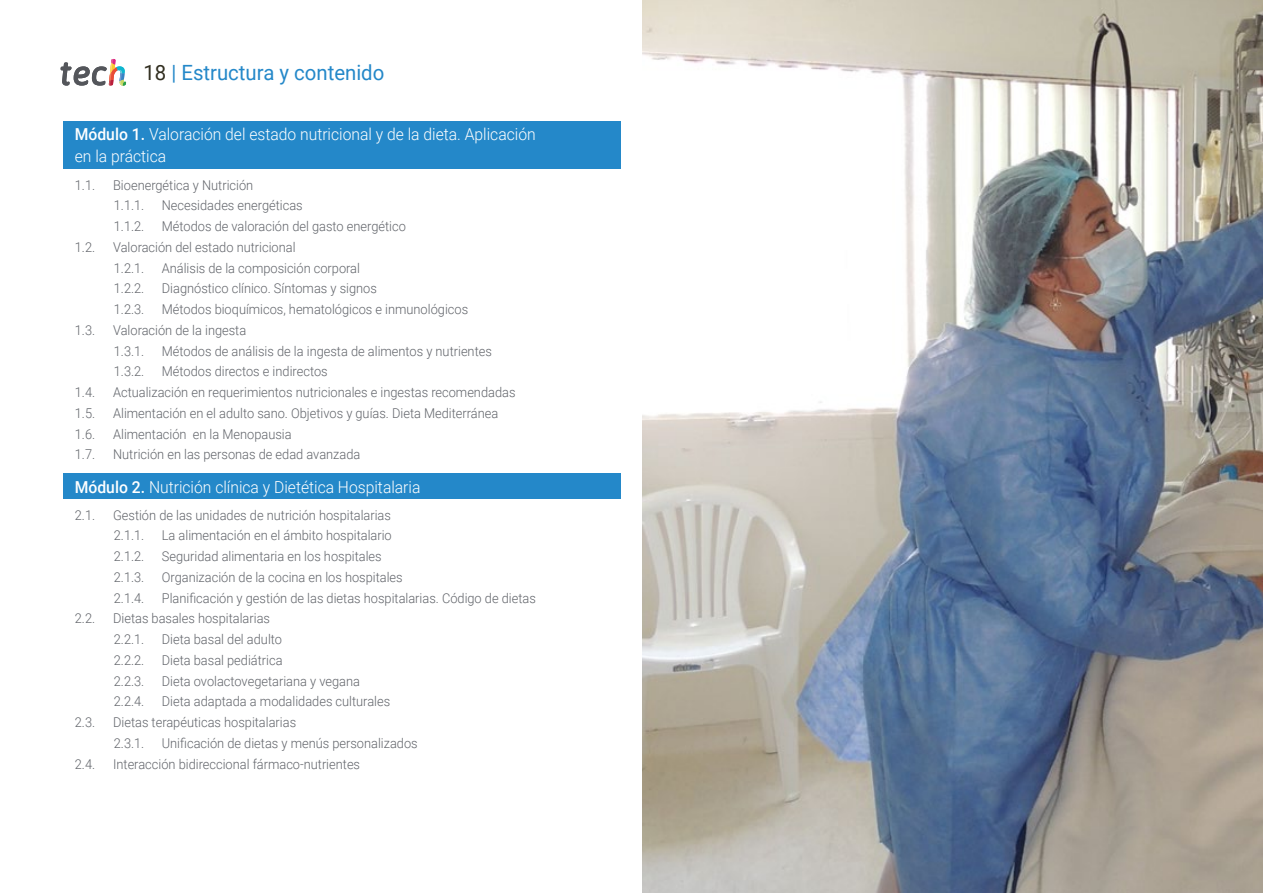
<style>
.page{position:relative;width:1263px;height:893px;background:#fff}
.page>*{position:absolute;margin:0;border:0;box-sizing:border-box;transform-origin:0 0}
.t1{font:21px "Roboto";color:#2488c9}
.t2{font:300 16.5px/22.5px "Roboto";color:#fff;scale:.95 1}
.t3{font:300 13.5px/20.7px "Roboto";color:#61646a;scale:.95 1}
.s1{color:#312e20}
.s2{font-weight:500}
</style>
<div class="page">
<div style="left:64px;top:121px;width:557px;height:48px;background:#2488c9"></div>
<div style="left:64px;top:474px;width:557px;height:25px;background:#2488c9"></div>
<img style="left:642px;top:0;width:621px;height:893px">
<svg style="left:61px;top:59px;width:65px;height:27px"></svg>
<h1 class="t1" style="left:144px;top:57px;width:242px"><span class="s1">18</span> | Estructura y contenido</h1>
<p class="t2" style="left:75px;top:122px;width:487px"><span class="s2">Módulo 1.</span> Valoración del estado nutricional y de la dieta. Aplicación en la práctica</p>
<p class="t3" style="left:75px;top:174px;width:23px">1.1.</p>
<p class="t3" style="left:113px;top:174px;width:149px">Bioenergética y Nutrición<br>1.1.1.</p>
<p class="t3" style="left:162px;top:195px;width:150px">Necesidades energéticas</p>
<p class="t3" style="left:114px;top:215px;width:34px">1.1.2.</p>
<p class="t3" style="left:162px;top:215px;width:258px">Métodos de valoración del gasto energético</p>
<p class="t3" style="left:75px;top:236px;width:23px">1.2.</p>
<p class="t3" style="left:113px;top:236px;width:194px">Valoración del estado nutricional<br>1.2.1.</p>
<p class="t3" style="left:162px;top:257px;width:210px">Análisis de la composición corporal</p>
<p class="t3" style="left:114px;top:278px;width:34px">1.2.2.</p>
<p class="t3" style="left:162px;top:278px;width:228px">Diagnóstico clínico. Síntomas y signos</p>
<p class="t3" style="left:114px;top:298px;width:34px">1.2.3.</p>
<p class="t3" style="left:162px;top:298px;width:324px">Métodos bioquímicos, hematológicos e inmunológicos</p>
<p class="t3" style="left:75px;top:319px;width:23px">1.3.</p>
<p class="t3" style="left:113px;top:319px;width:142px">Valoración de la ingesta<br>1.3.1.</p>
<p class="t3" style="left:162px;top:340px;width:349px">Métodos de análisis de la ingesta de alimentos y nutrientes</p>
<p class="t3" style="left:114px;top:361px;width:34px">1.3.2.</p>
<p class="t3" style="left:162px;top:361px;width:176px">Métodos directos e indirectos</p>
<p class="t3" style="left:75px;top:381px;width:23px">1.4.</p>
<p class="t3" style="left:113px;top:381px;width:425px">Actualización en requerimientos nutricionales e ingestas recomendadas</p>
<p class="t3" style="left:75px;top:402px;width:23px">1.5.</p>
<p class="t3" style="left:113px;top:402px;width:407px">Alimentación en el adulto sano. Objetivos y guías. Dieta Mediterránea</p>
<p class="t3" style="left:75px;top:423px;width:23px">1.6.</p>
<p class="t3" style="left:113px;top:423px;width:189px">Alimentación en la Menopausia</p>
<p class="t3" style="left:75px;top:444px;width:23px">1.7.</p>
<p class="t3" style="left:113px;top:444px;width:262px">Nutrición en las personas de edad avanzada</p>
<p class="t2" style="left:75px;top:475px;width:365px"><span class="s2">Módulo 2.</span> Nutrición clínica y Dietética Hospitalaria</p>
<p class="t3" style="left:75px;top:504px;width:23px">2.1.</p>
<p class="t3" style="left:113px;top:504px;width:294px">Gestión de las unidades de nutrición hospitalarias<br>2.1.1.</p>
<p class="t3" style="left:162px;top:525px;width:244px">La alimentación en el ámbito hospitalario</p>
<p class="t3" style="left:114px;top:545px;width:34px">2.1.2.</p>
<p class="t3" style="left:162px;top:545px;width:233px">Seguridad alimentaria en los hospitales</p>
<p class="t3" style="left:114px;top:566px;width:34px">2.1.3.</p>
<p class="t3" style="left:162px;top:566px;width:255px">Organización de la cocina en los hospitales</p>
<p class="t3" style="left:114px;top:587px;width:34px">2.1.4.</p>
<p class="t3" style="left:162px;top:587px;width:395px">Planificación y gestión de las dietas hospitalarias. Código de dietas</p>
<p class="t3" style="left:75px;top:608px;width:23px">2.2.</p>
<p class="t3" style="left:113px;top:608px;width:167px">Dietas basales hospitalarias<br>2.2.1.</p>
<p class="t3" style="left:162px;top:628px;width:128px">Dieta basal del adulto</p>
<p class="t3" style="left:114px;top:649px;width:34px">2.2.2.</p>
<p class="t3" style="left:162px;top:649px;width:129px">Dieta basal pediátrica</p>
<p class="t3" style="left:114px;top:670px;width:34px">2.2.3.</p>
<p class="t3" style="left:162px;top:670px;width:210px">Dieta ovolactovegetariana y vegana</p>
<p class="t3" style="left:114px;top:691px;width:34px">2.2.4.</p>
<p class="t3" style="left:162px;top:691px;width:242px">Dieta adaptada a modalidades culturales</p>
<p class="t3" style="left:75px;top:711px;width:23px">2.3.</p>
<p class="t3" style="left:113px;top:711px;width:194px">Dietas terapéuticas hospitalarias<br>2.3.1.</p>
<p class="t3" style="left:162px;top:732px;width:271px">Unificación de dietas y menús personalizados</p>
<p class="t3" style="left:75px;top:753px;width:23px">2.4.</p>
<p class="t3" style="left:113px;top:753px;width:261px">Interacción bidireccional fármaco-nutrientes</p>
</div>
